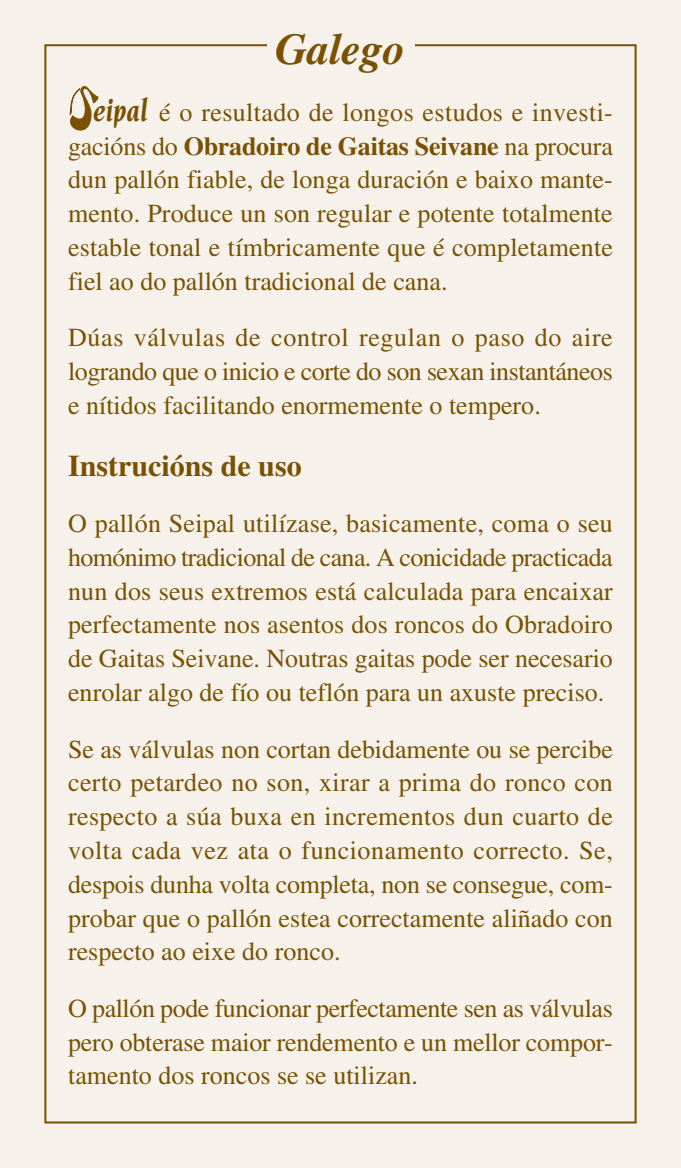
<style>
.page{position:relative;width:681px;height:1168px;background:#fff}
.page>*{position:absolute;margin:0;border:0;box-sizing:border-box;transform-origin:0 0}
.t1{font:italic 700 44px "Times LT Std";color:#795100}
.t2{font:italic 700 32px "Novarese";color:#795100;scale:.85 1}
.t3{font:700 30px "Times LT Std";color:#795100}
.t4{font:26px/33.6px "Times LT Std";color:#795100;text-align:justify}
.s1{font-weight:700}
</style>
<div class="page">
<div style="left:0;top:0;width:680px;height:1168px;background:#f6f2eb"></div>
<svg style="left:69px;top:86px;width:30px;height:45px"></svg>
<h1 class="t1" style="left:275px;top:31px;width:131px">Galego</h1>
<p class="t2" style="left:93px;top:97px;width:66px">eipal</p>
<p class="t4" style="left:68px;top:98px;width:546px;text-indent:91px">é o resultado de longos estudos e investi&shy;gacións do <span class="s1">Obradoiro de Gaitas Seivane</span> na procura dun pallón fiable, de longa duración e baixo mante&shy;mento. Produce un son regular e potente totalmente estable tonal e tímbricamente que é completamente fiel ao do pallón tradicional de cana.</p>
<p class="t4" style="left:68px;top:323px;width:546px">Dúas válvulas de control regulan o paso do aire logrando que o inicio e corte do son sexan instantáneos e nítidos facilitando enormemente o tempero.</p>
<p class="t3" style="left:68px;top:454px;width:235px">Instrucións de uso</p>
<p class="t4" style="left:68px;top:509px;width:546px">O pallón Seipal utilízase, basicamente, coma o seu homónimo tradicional de cana. A conicidade practicada nun dos seus extremos está calculada para encaixar perfectamente nos asentos dos roncos do Obradoiro de Gaitas Seivane. Noutras gaitas pode ser necesario enrolar algo de fío ou teflón para un axuste preciso.</p>
<p class="t4" style="left:68px;top:734px;width:546px">Se as válvulas non cortan debidamente ou se percibe certo petardeo no son, xirar a prima do ronco con respecto a súa buxa en incrementos dun cuarto de volta cada vez ata o funcionamento correcto. Se, despois dunha volta completa, non se consegue, com&shy;probar que o pallón estea correctamente aliñado con respecto ao eixe do ronco.</p>
<p class="t4" style="left:68px;top:994px;width:546px">O pallón pode funcionar perfectamente sen as válvulas pero obterase maior rendemento e un mellor compor&shy;tamento dos roncos se se utilizan.</p>
</div>
